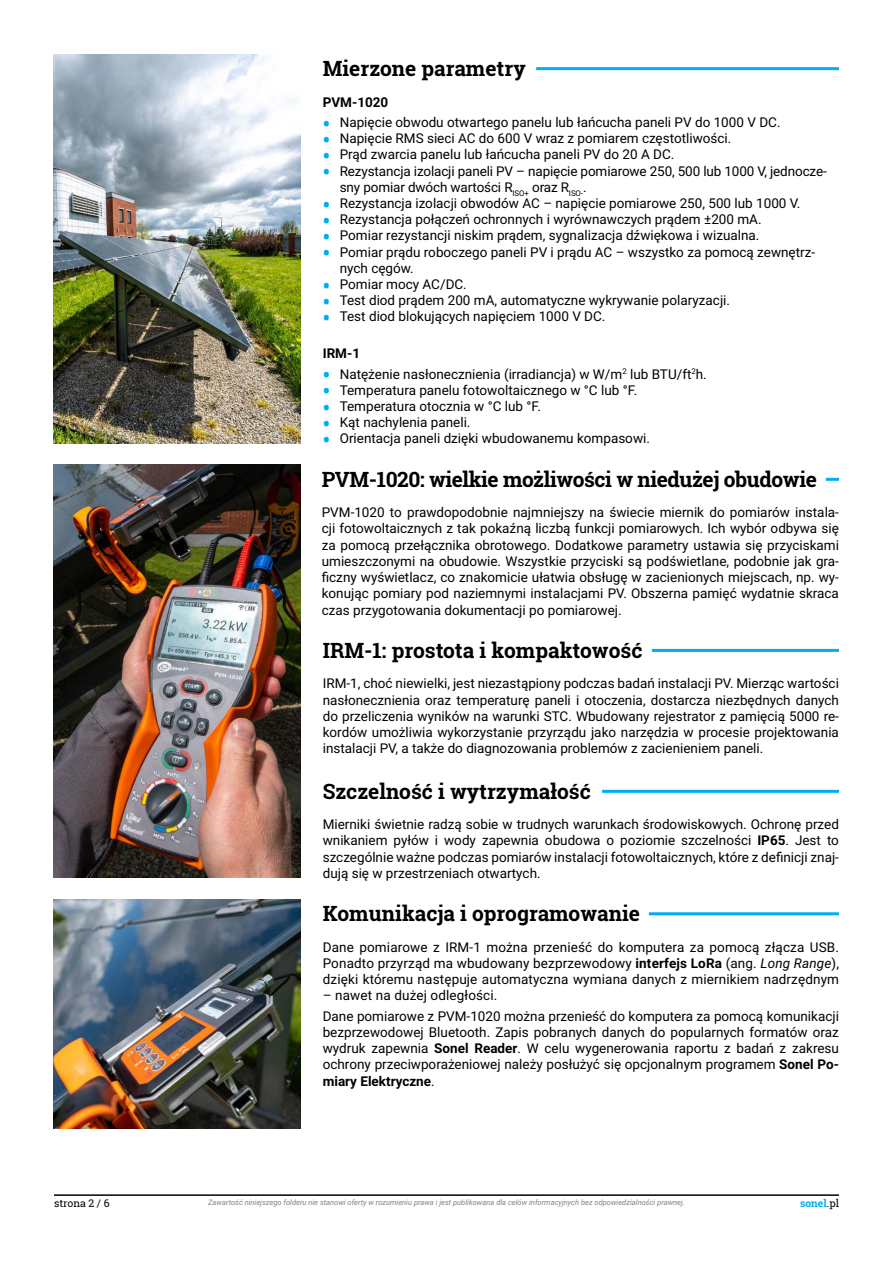
<style>
.page{position:relative;width:893px;height:1263px;background:#fff}
.page>*{position:absolute;margin:0;border:0;box-sizing:border-box;transform-origin:0 0}
.t1{font:700 21px "Roboto Slab";color:#000}
.t2{font:700 21px "Roboto Slab";letter-spacing:-.02em;color:#000}
.t3{font:13.5px/16.2px "Roboto";color:#000;text-align:justify}
.t4{font:700 13.5px "Roboto";color:#000}
.t5{font:10.5px "Roboto Slab";color:#000}
.t6{font:700 10.5px "Roboto Slab";color:#00aeef}
.t7{font:italic 7.5px "Roboto";color:#808285}
.s1{font-family:"Roboto Slab";font-weight:700;font-size:21px;color:#00aeef}
.s2{font-weight:700}
.s3{font-style:italic}
.s4{font-weight:400;color:#000}
</style>
<div class="page">
<hr style="left:54px;top:1194px;width:785px;height:2px;background:#000">
<hr style="left:602px;top:790px;width:237px;height:3px;background:#00aeef">
<svg style="left:826px;top:478px;width:13px;height:3px"></svg>
<hr style="left:652px;top:649px;width:187px;height:3px;background:#00aeef">
<hr style="left:649px;top:912px;width:190px;height:3px;background:#00aeef">
<img style="left:53px;top:465px;width:247px;height:413px">
<img style="left:53px;top:899px;width:247px;height:230px">
<img style="left:53px;top:54px;width:247px;height:389px">
<hr style="left:536px;top:67px;width:303px;height:3px;background:#00aeef">
<h1 class="t1" style="left:323px;top:54px;width:205px">Mierzone parametry</h1>
<p class="t4" style="left:323px;top:92px;width:67px">PVM-1020</p>
<p class="t3" style="left:323px;top:114px;width:459px"><span class="s1">•</span> Napięcie obwodu otwartego panelu lub łańcucha paneli PV do 1000 V DC.</p>
<p class="t3" style="left:323px;top:130px;width:410px"><span class="s1">•</span> Napięcie RMS sieci AC do 600 V wraz z pomiarem częstotliwości.</p>
<p class="t3" style="left:323px;top:146px;width:353px"><span class="s1">•</span> Prąd zwarcia panelu lub łańcucha paneli PV do 20 A DC.</p>
<p class="t3" style="left:340px;top:162px;width:488px;text-indent:-17px"><span class="s1">•</span> Rezystancja izolacji paneli PV – napięcie pomiarowe 250, 500 lub 1000 V, jednocze&shy;sny pomiar dwóch wartości R<sub>ISO+</sub> oraz R<sub>ISO-</sub>.</p>
<p class="t3" style="left:323px;top:195px;width:479px"><span class="s1">•</span> Rezystancja izolacji obwodów AC – napięcie pomiarowe 250, 500 lub 1000 V.</p>
<p class="t3" style="left:323px;top:211px;width:440px"><span class="s1">•</span> Rezystancja połączeń ochronnych i wyrównawczych prądem ±200 mA.</p>
<p class="t3" style="left:323px;top:227px;width:438px"><span class="s1">•</span> Pomiar rezystancji niskim prądem, sygnalizacja dźwiękowa i wizualna.</p>
<p class="t3" style="left:340px;top:243px;width:477px;text-indent:-17px"><span class="s1">•</span> Pomiar prądu roboczego paneli PV i prądu AC – wszystko za pomocą zewnętrz&shy;nych cęgów.</p>
<p class="t3" style="left:323px;top:276px;width:146px"><span class="s1">•</span> Pomiar mocy AC/DC.</p>
<p class="t3" style="left:323px;top:292px;width:409px"><span class="s1">•</span> Test diod prądem 200 mA, automatyczne wykrywanie polaryzacji.</p>
<p class="t3" style="left:323px;top:308px;width:284px"><span class="s1">•</span> Test diod blokujących napięciem 1000 V DC.</p>
<p class="t4" style="left:323px;top:344px;width:39px">IRM-1</p>
<p class="t3" style="left:323px;top:365px;width:386px"><span class="s1">•</span> Natężenie nasłonecznienia (irradiancja) w W/m<sup>2</sup> lub BTU/ft<sup>2</sup>h.</p>
<p class="t3" style="left:323px;top:381px;width:316px"><span class="s1">•</span> Temperatura panelu fotowoltaicznego w °C lub °F.</p>
<p class="t3" style="left:323px;top:398px;width:220px"><span class="s1">•</span> Temperatura otocznia w °C lub °F.</p>
<p class="t3" style="left:323px;top:414px;width:149px"><span class="s1">•</span> Kąt nachylenia paneli.</p>
<p class="t3" style="left:323px;top:430px;width:329px"><span class="s1">•</span> Orientacja paneli dzięki wbudowanemu kompasowi.</p>
<h1 class="t2" style="left:322px;top:465px;width:497px">PVM-1020: wielkie możliwości w niedużej obudowie</h1>
<p class="t3" style="left:322px;top:504px;width:519px">PVM-1020 to prawdopodobnie najmniejszy na świecie miernik do pomiarów instala&shy;cji fotowoltaicznych z tak pokaźną liczbą funkcji pomiarowych. Ich wybór odbywa się za pomocą przełącznika obrotowego. Dodatkowe parametry ustawia się przyciskami umieszczonymi na obudowie. Wszystkie przyciski są podświetlane, podobnie jak gra&shy;ficzny wyświetlacz, co znakomicie ułatwia obsługę w zacienionych miejscach, np. wy&shy;konując pomiary pod naziemnymi instalacjami PV. Obszerna pamięć wydatnie skraca czas przygotowania dokumentacji po pomiarowej.</p>
<h1 class="t1" style="left:323px;top:636px;width:321px">IRM-1: prostota i kompaktowość</h1>
<p class="t3" style="left:323px;top:675px;width:518px">IRM-1, choć niewielki, jest niezastąpiony podczas badań instalacji PV. Mierząc wartości nasłonecznienia oraz temperaturę paneli i otoczenia, dostarcza niezbędnych danych do przeliczenia wyników na warunki STC. Wbudowany rejestrator z pamięcią 5000 re&shy;kordów umożliwia wykorzystanie przyrządu jako narzędzia w procesie projektowania instalacji PV, a także do diagnozowania problemów z zacienieniem paneli.</p>
<h1 class="t1" style="left:323px;top:777px;width:270px">Szczelność i wytrzymałość</h1>
<p class="t3" style="left:323px;top:816px;width:518px">Mierniki świetnie radzą sobie w trudnych warunkach środowiskowych. Ochronę przed wnikaniem pyłów i wody zapewnia obudowa o poziomie szczelności <span class="s2">IP65</span>. Jest to szczególnie ważne podczas pomiarów instalacji fotowoltaicznych, które z definicji znaj&shy;dują się w przestrzeniach otwartych.</p>
<h1 class="t1" style="left:323px;top:899px;width:319px">Komunikacja i oprogramowanie</h1>
<p class="t3" style="left:323px;top:938px;width:518px">Dane pomiarowe z IRM-1 można przenieść do komputera za pomocą złącza USB.<br>Ponadto przyrząd ma wbudowany bezprzewodowy <span class="s2">interfejs LoRa</span> (ang. <span class="s3">Long Range</span>), dzięki któremu następuje automatyczna wymiana danych z miernikiem nadrzędnym</p>
<p class="t3" style="left:323px;top:985px;width:518px;line-height:20.4px">– nawet na dużej odległości.<br>Dane pomiarowe z PVM-1020 można przenieść do komputera za pomocą komunikacji</p>
<p class="t3" style="left:323px;top:1023px;width:518px">bezprzewodowej Bluetooth. Zapis pobranych danych do popularnych formatów oraz wydruk zapewnia <span class="s2">Sonel Reader</span>. W celu wygenerowania raportu z badań z zakresu ochrony przeciwporażeniowej należy posłużyć się opcjonalnym programem <span class="s2">Sonel Po&shy;miary Elektryczne</span>.</p>
<p class="t5" style="left:54px;top:1196px;width:57px">strona 2 / 6</p>
<p class="t7" style="left:208px;top:1197px;width:478px">Zawartość niniejszego folderu nie stanowi oferty w rozumieniu prawa i jest publikowana dla celów informacyjnych bez odpowiedzialności prawnej.</p>
<p class="t6" style="left:800px;top:1196px;width:40px">sonel<span class="s4">.pl</span></p>
</div>
